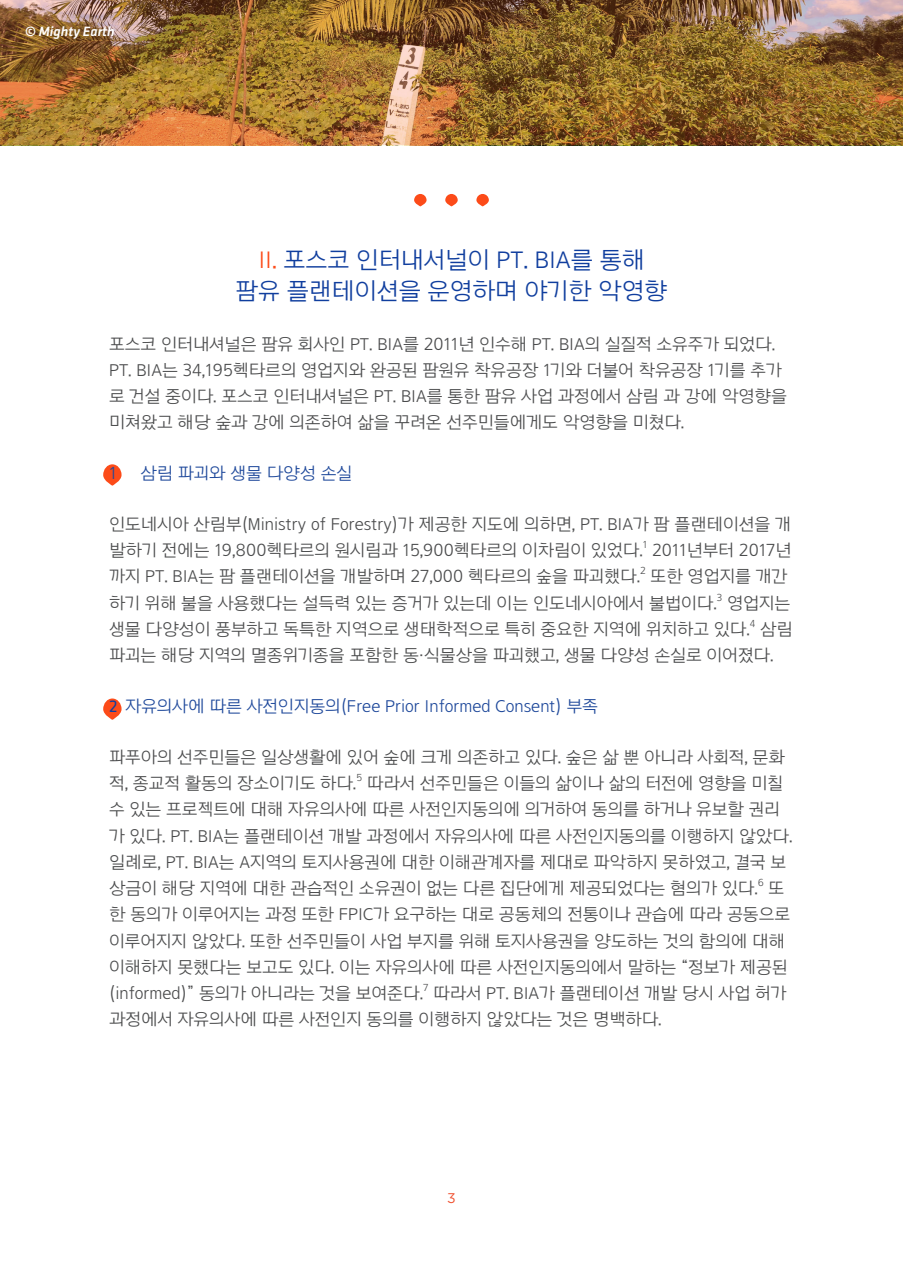
<style>
.page{position:relative;width:903px;height:1275px;background:#fff}
.page>*{position:absolute;margin:0;border:0;box-sizing:border-box;transform-origin:0 0}
.t1{font:24.5px "Arita dotum Medium OTF";color:#103e9e}
.t2{font:17.5px/26.2px "Arita dotum Medium OTF";color:#4b4c4d}
.t3{font:17.5px "Arita dotum Medium OTF";color:#1f499b}
.t4{font:italic 500 14px "Klavika";color:#fff}
.t5{font:14px "Gotham";color:#f05130}
.t6{font:10.15px "Arita dotum Medium OTF";color:#4b4c4d}
.s1{color:#fc4b19}
.s2{font-family:"Klavika";color:#103e9e}
</style>
<div class="page">
<svg style="left:103px;top:464px;width:19px;height:22px"></svg>
<svg style="left:103px;top:698px;width:19px;height:22px"></svg>
<img style="left:0;top:0;width:903px;height:145px">
<div style="left:414px;top:194px;width:12px;height:12px;background:#fc4b19;border-radius:50%"></div>
<div style="left:476px;top:194px;width:13px;height:12px;background:#fc4b19;border-radius:50%"></div>
<div style="left:445px;top:194px;width:13px;height:12px;background:#fc4b19;border-radius:50%"></div>
<p class="t4" style="left:25px;top:24px;width:91px">© Mighty Earth</p>
<p class="t1" style="left:258px;top:246px;width:388px"><span class="s1">II.</span> 포스코 인터내서널이 PT. BIA를 통해</p>
<p class="t1" style="left:236px;top:278px;width:433px">팜유 플랜테이션을 운영하며 야기한 악영향</p>
<p class="t2" style="left:109px;top:331px;width:679px">포스코 인터내셔널은 팜유 회사인 PT. BIA를 2011년 인수해 PT. BIA의 실질적 소유주가 되었다.<br>PT. BIA는 34,195헥타르의 영업지와 완공된 팜원유 착유공장 1기와 더불어 착유공장 1기를 추가 로 건설 중이다. 포스코 인터내셔널은 PT. BIA를 통한 팜유 사업 과정에서 삼림 과 강에 악영향을 미쳐왔고 해당 숲과 강에 의존하여 삶을 꾸려온 선주민들에게도 악영향을 미쳤다.</p>
<p class="t3" style="left:109px;top:464px;width:9px">1</p>
<p class="t3" style="left:140px;top:464px;width:213px">삼림 파괴와 생물 다양성 손실</p>
<p class="t2" style="left:109px;top:511px;width:683px">인도네시아 산림부(Ministry of Forestry)가 제공한 지도에 의하면, PT. BIA가 팜 플랜테이션을 개 발하기 전에는 19,800헥타르의 원시림과 15,900헥타르의 이차림이 있었다.</p>
<p class="t6" style="left:643px;top:539px;width:6px">1</p>
<p class="t2" style="left:652px;top:537px;width:141px">2011년부터 2017년</p>
<p class="t2" style="left:109px;top:563px;width:532px">까지 PT. BIA는 팜 플랜테이션을 개발하며 27,000 헥타르의 숲을 파괴했다.</p>
<p class="t6" style="left:640px;top:565px;width:7px">2</p>
<p class="t2" style="left:109px;top:563px;width:679px;text-indent:541px">또한 영업지를 개간 하기 위해 불을 사용했다는 설득력 있는 증거가 있는데 이는 인도네시아에서 불법이다.</p>
<p class="t6" style="left:717px;top:592px;width:7px">3</p>
<p class="t2" style="left:109px;top:590px;width:683px;text-indent:618px">영업지는 생물 다양성이 풍부하고 독특한 지역으로 생태학적으로 특히 중요한 지역에 위치하고 있다.</p>
<p class="t6" style="left:750px;top:618px;width:7px">4</p>
<p class="t2" style="left:109px;top:616px;width:685px;text-indent:651px">삼림 파괴는 해당 지역의 멸종위기종을 포함한 동・식물상을 파괴했고, 생물 다양성 손실로 이어졌다.</p>
<p class="t3" style="left:109px;top:697px;width:490px"><span class="s2">2</span> 자유의사에 따른 사전인지동의(Free Prior Informed Consent) 부족</p>
<p class="t2" style="left:109px;top:744px;width:677px">파푸아의 선주민들은 일상생활에 있어 숲에 크게 의존하고 있다. 숲은 삶 뿐 아니라 사회적, 문화 적, 종교적 활동의 장소이기도 하다.</p>
<p class="t6" style="left:356px;top:772px;width:7px">5</p>
<p class="t2" style="left:109px;top:770px;width:685px;text-indent:258px">따라서 선주민들은 이들의 삶이나 삶의 터전에 영향을 미칠 수 있는 프로젝트에 대해 자유의사에 따른 사전인지동의에 의거하여 동의를 하거나 유보할 권리 가 있다. PT. BIA는 플랜테이션 개발 과정에서 자유의사에 따른 사전인지동의를 이행하지 않았다. 일례로, PT. BIA는 A지역의 토지사용권에 대한 이해관계자를 제대로 파악하지 못하였고, 결국 보 상금이 해당 지역에 대한 관습적인 소유권이 없는 다른 집단에게 제공되었다는 혐의가 있다.</p>
<p class="t6" style="left:758px;top:877px;width:7px">6</p>
<p class="t2" style="left:109px;top:875px;width:683px;text-indent:659px">또 한 동의가 이루어지는 과정 또한 FPIC가 요구하는 대로 공동체의 전통이나 관습에 따라 공동으로 이루어지지 않았다. 또한 선주민들이 사업 부지를 위해 토지사용권을 양도하는 것의 함의에 대해 이해하지 못했다는 보고도 있다. 이는 자유의사에 따른 사전인지동의에서 말하는 “정보가 제공된 (informed)” 동의가 아니라는 것을 보여준다.</p>
<p class="t6" style="left:423px;top:982px;width:7px">7</p>
<p class="t2" style="left:109px;top:980px;width:679px;text-indent:324px">따라서 PT. BIA가 플랜테이션 개발 당시 사업 허가 과정에서 자유의사에 따른 사전인지 동의를 이행하지 않았다는 것은 명백하다.</p>
<p class="t5" style="left:447px;top:1190px;width:10px">3</p>
</div>
